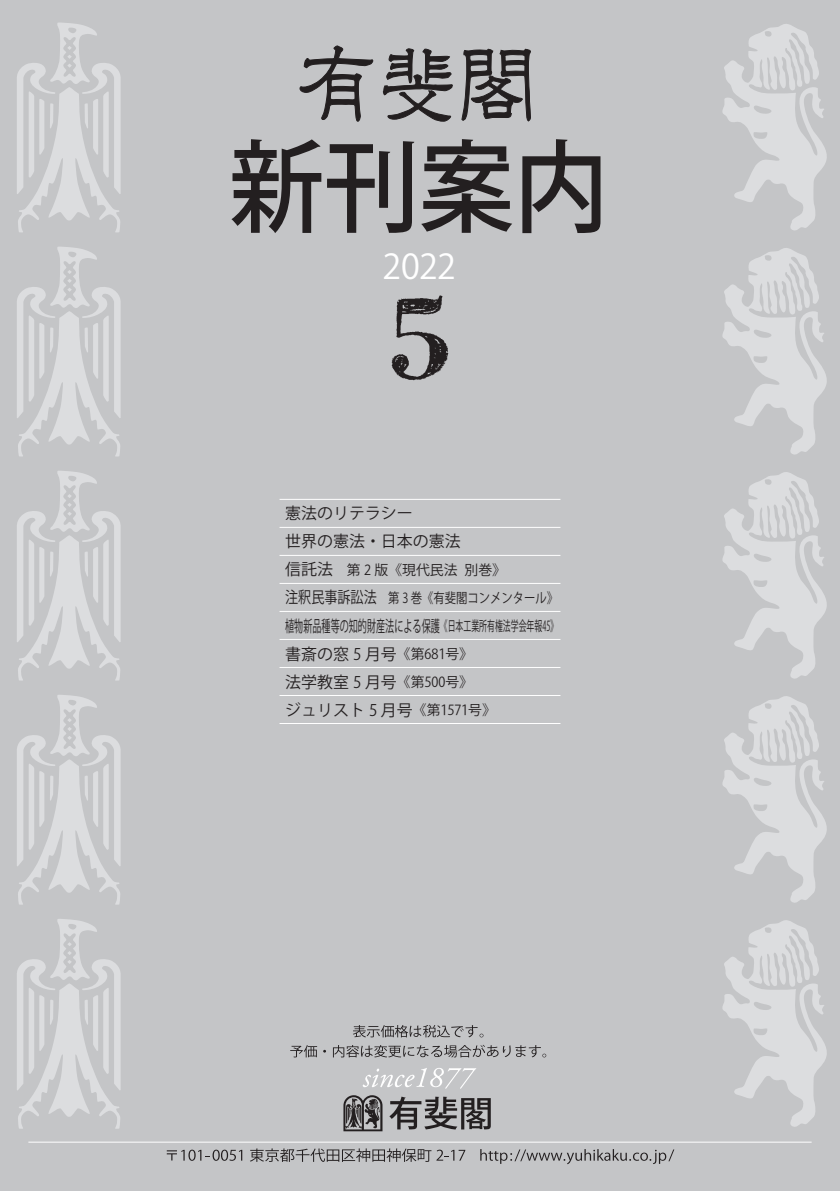
<style>
.page{position:relative;width:840px;height:1191px;background:#fff}
.page>*{position:absolute;margin:0;border:0;box-sizing:border-box;transform-origin:0 0}
.t1{font:34px "Koz Go Pro";color:#fff}
.t2{font:16px/28px "Koz Go Pr 6 N";color:#231f20;scale:.57 1}
.t3{font:16px/28px "Koz Go Pr 6 N";color:#231f20}
.t4{font:13.8px/28px "Koz Go Pr 6 N";color:#231f20}
.s1{font-size:16px}
.s2{font-size:13.8px}
</style>
<div class="page">
<div style="left:0;top:0;width:839px;height:1191px;background:#c4c5c7"></div>
<svg style="left:353px;top:1025px;width:130px;height:12px"></svg>
<svg style="left:290px;top:1045px;width:27px;height:12px"></svg>
<svg style="left:333px;top:1045px;width:213px;height:12px"></svg>
<svg style="left:231px;top:139px;width:90px;height:94px"></svg>
<svg style="left:327px;top:141px;width:87px;height:92px"></svg>
<svg style="left:421px;top:139px;width:91px;height:94px"></svg>
<svg style="left:522px;top:139px;width:78px;height:94px"></svg>
<svg style="left:299px;top:45px;width:74px;height:77px"></svg>
<svg style="left:382px;top:48px;width:71px;height:74px"></svg>
<svg style="left:461px;top:48px;width:70px;height:74px"></svg>
<svg style="left:389px;top:1096px;width:101px;height:33px"></svg>
<svg style="left:362px;top:1068px;width:114px;height:20px"></svg>
<svg style="left:167px;top:1149px;width:75px;height:11px"></svg>
<svg style="left:250px;top:1148px;width:215px;height:13px"></svg>
<svg style="left:480px;top:1149px;width:194px;height:15px"></svg>
<hr style="left:28px;top:1141px;width:783px;height:1px;background:#fff">
<svg style="left:343px;top:1095px;width:39px;height:36px"></svg>
<svg style="left:722px;top:24px;width:105px;height:207px"></svg>
<svg style="left:17px;top:22px;width:104px;height:210px"></svg>
<svg style="left:722px;top:248px;width:105px;height:207px"></svg>
<svg style="left:17px;top:247px;width:104px;height:210px"></svg>
<svg style="left:722px;top:472px;width:105px;height:207px"></svg>
<svg style="left:17px;top:471px;width:104px;height:210px"></svg>
<svg style="left:722px;top:696px;width:105px;height:207px"></svg>
<svg style="left:17px;top:695px;width:104px;height:210px"></svg>
<svg style="left:722px;top:920px;width:105px;height:207px"></svg>
<svg style="left:17px;top:919px;width:104px;height:210px"></svg>
<svg style="left:391px;top:295px;width:57px;height:85px"></svg>
<hr style="left:279px;top:499px;width:281px;height:1px;background:#fff">
<hr style="left:279px;top:527px;width:281px;height:1px;background:#fff">
<hr style="left:279px;top:555px;width:281px;height:1px;background:#fff">
<hr style="left:279px;top:583px;width:281px;height:1px;background:#fff">
<hr style="left:279px;top:611px;width:281px;height:1px;background:#fff">
<hr style="left:279px;top:639px;width:281px;height:1px;background:#fff">
<hr style="left:279px;top:667px;width:281px;height:1px;background:#fff">
<hr style="left:279px;top:695px;width:281px;height:1px;background:#fff">
<hr style="left:279px;top:723px;width:281px;height:1px;background:#fff">
<h1 class="t1" style="left:382px;top:245px;width:75px">2022</h1>
<p class="t3" style="left:285px;top:500px;width:177px">憲法のリテラシー<br>世界の憲法・日本の憲法</p>
<p class="t4" style="left:285px;top:556px;width:274px"><span class="s1">信託法</span>　第 2 版《現代民法別巻》<br><span class="s1">注釈民事訴訟法</span>　第 3 巻《有斐閣コンメンタール》</p>
<p class="t2" style="left:285px;top:612px;width:480px">植物新品種等の知的財産法による保護<span class="s2">《日本工業所有権法学会年報45》</span>書斎の窓 5 月号<span class="s2">《第681号》<br></span>法学教室 5 月号<span class="s2">《第500号》<br></span>ジュリスト 5 月号<span class="s2">《第1571号》</span></p>
</div>
